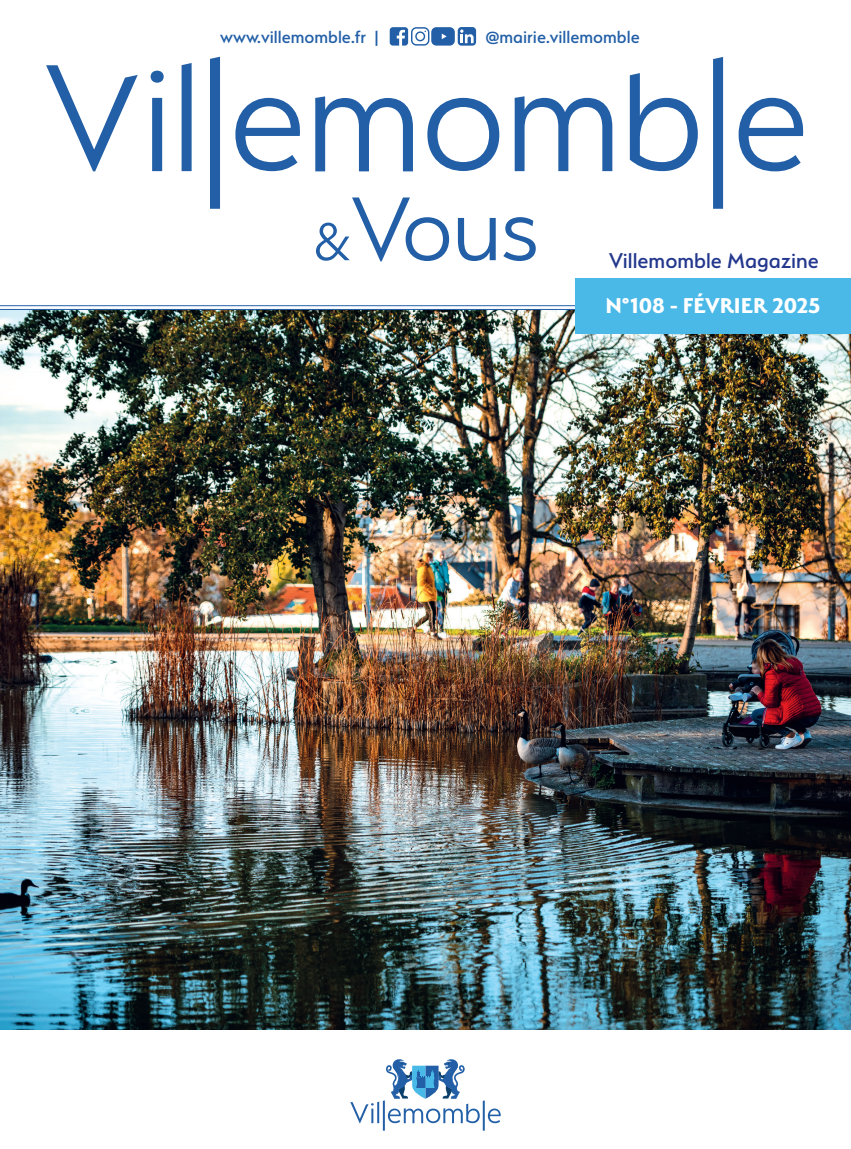
<style>
.page{position:relative;width:851px;height:1149px;background:#fff}
.page>*{position:absolute;margin:0;border:0;box-sizing:border-box;transform-origin:0 0}
.t1{font:300 101.1px "Serenity";color:#225fa7}
.t2{font:500 24px "Serenity";color:#23378d}
.t3{font:700 24px "Serenity";color:#fff}
.t4{font:500 19.65px "Serenity";color:#225fa7}
.s1{font-family:"Acumin Pro";font-size:53.1px}
</style>
<div class="page">
<img style="left:0;top:310px;width:850px;height:718px">
<hr style="left:0;top:305px;width:592px;height:1px;background:#225fa7">
<hr style="left:0;top:309px;width:592px;height:1px;background:#225fa7">
<svg style="left:457px;top:27px;width:19px;height:19px"></svg>
<svg style="left:389px;top:27px;width:84px;height:19px"></svg>
<svg style="left:315px;top:96px;width:98px;height:75px"></svg>
<svg style="left:46px;top:65px;width:92px;height:106px"></svg>
<svg style="left:181px;top:63px;width:10px;height:108px"></svg>
<svg style="left:152px;top:98px;width:10px;height:73px"></svg>
<div style="left:151px;top:71px;width:13px;height:12px;background:#225fa7;border-radius:50%"></div>
<svg style="left:235px;top:98px;width:65px;height:73px"></svg>
<svg style="left:427px;top:98px;width:72px;height:73px"></svg>
<svg style="left:514px;top:96px;width:98px;height:75px"></svg>
<svg style="left:738px;top:98px;width:65px;height:73px"></svg>
<div style="left:210px;top:57px;width:10px;height:152px;background:#225fa7"></div>
<svg style="left:713px;top:57px;width:10px;height:152px"></svg>
<svg style="left:629px;top:73px;width:68px;height:98px"></svg>
<div style="left:575px;top:278px;width:275px;height:56px;background:#4ab9e8"></div>
<hr style="left:377px;top:1101px;width:2px;height:21px;background:#225fa7">
<svg style="left:350px;top:1102px;width:23px;height:20px"></svg>
<svg style="left:383px;top:1059px;width:117px;height:71px"></svg>
<p class="t4" style="left:220px;top:26px;width:160px">www.villemomble.fr |</p>
<p class="t4" style="left:485px;top:26px;width:156px">@mairie.villemomble</p>
<p class="t1" style="left:313px;top:176px;width:226px"><span class="s1">&amp;</span>Vous</p>
<p class="t2" style="left:609px;top:248px;width:211px">Villemomble Magazine</p>
<p class="t3" style="left:605px;top:292px;width:216px">N°108 - FÉVRIER 2025</p>
</div>
